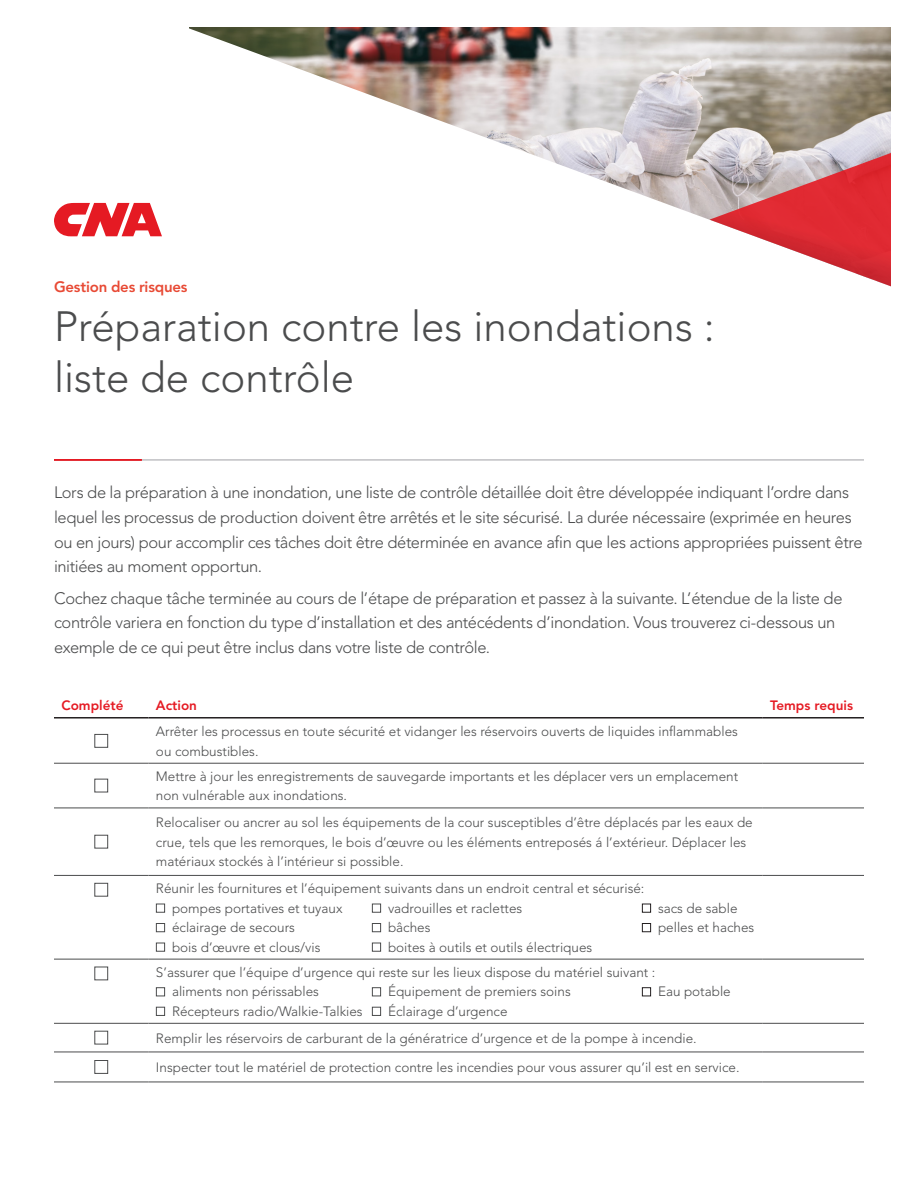
<style>
.page{position:relative;width:918px;height:1188px;background:#fff}
.page>*{position:absolute;margin:0;border:0;box-sizing:border-box;transform-origin:0 0}
.Sell_Sheet_Headline{font:300 42px/51px "Avenir LT Std";color:#4b4c4d}
.Sell_Sheet_Section_I{font:300 16.5px/24.6px "Avenir LT Std";letter-spacing:-.025em;color:#4b4c4d}
.Sell_Sheet_Section_T{font:800 15px "Avenir LT Std";letter-spacing:-.015em;color:#e84a35}
.t1{font:300 13.5px/19.5px "Avenir LT Std";color:#4b4c4d}
.Sell_Sheet_Section_S{font:800 13.5px "Avenir LT Std";color:#e51a23}
</style>
<div class="page">
<img style="left:189px;top:27px;width:702px;height:193px">
<svg style="left:710px;top:153px;width:181px;height:133px"></svg>
<svg style="left:54px;top:203px;width:108px;height:33px"></svg>
<hr style="left:54px;top:460px;width:810px;height:1px;background:#a0a1a5">
<hr style="left:54px;top:459px;width:88px;height:2px;background:#e51a23">
<hr style="left:54px;top:717px;width:94px;height:2px;background:#231f20">
<hr style="left:148px;top:717px;width:615px;height:2px;background:#231f20">
<hr style="left:763px;top:717px;width:101px;height:2px;background:#231f20">
<hr style="left:54px;top:763px;width:94px;height:1px;background:#4b4c4d">
<hr style="left:148px;top:763px;width:615px;height:1px;background:#4b4c4d">
<hr style="left:763px;top:763px;width:101px;height:1px;background:#4b4c4d">
<hr style="left:54px;top:808px;width:94px;height:1px;background:#4b4c4d">
<hr style="left:148px;top:808px;width:615px;height:1px;background:#4b4c4d">
<hr style="left:763px;top:808px;width:101px;height:1px;background:#4b4c4d">
<hr style="left:54px;top:875px;width:94px;height:1px;background:#4b4c4d">
<hr style="left:148px;top:875px;width:615px;height:1px;background:#4b4c4d">
<hr style="left:763px;top:875px;width:101px;height:1px;background:#4b4c4d">
<hr style="left:54px;top:959px;width:94px;height:1px;background:#4b4c4d">
<hr style="left:148px;top:959px;width:615px;height:1px;background:#4b4c4d">
<hr style="left:763px;top:959px;width:101px;height:1px;background:#4b4c4d">
<hr style="left:54px;top:1023px;width:94px;height:1px;background:#4b4c4d">
<hr style="left:148px;top:1023px;width:615px;height:1px;background:#4b4c4d">
<hr style="left:763px;top:1023px;width:101px;height:1px;background:#4b4c4d">
<hr style="left:54px;top:1052px;width:94px;height:1px;background:#4b4c4d">
<hr style="left:148px;top:1052px;width:615px;height:1px;background:#4b4c4d">
<hr style="left:763px;top:1052px;width:101px;height:1px;background:#4b4c4d">
<hr style="left:54px;top:1082px;width:94px;height:1px;background:#4b4c4d">
<hr style="left:148px;top:1082px;width:615px;height:1px;background:#4b4c4d">
<hr style="left:763px;top:1082px;width:101px;height:1px;background:#4b4c4d">
<div style="left:94px;top:734px;width:14px;height:14px;border:1px solid #4b4c4d"></div>
<div style="left:94px;top:779px;width:14px;height:13px;border:1px solid #4b4c4d"></div>
<div style="left:94px;top:835px;width:14px;height:13px;border:1px solid #4b4c4d"></div>
<div style="left:94px;top:883px;width:14px;height:14px;border:1px solid #4b4c4d"></div>
<div style="left:156px;top:904px;width:9px;height:9px;border:1px solid #4b4c4d"></div>
<div style="left:372px;top:904px;width:9px;height:9px;border:1px solid #4b4c4d"></div>
<div style="left:642px;top:904px;width:9px;height:9px;border:1px solid #231f20"></div>
<div style="left:156px;top:923px;width:9px;height:9px;border:1px solid #4b4c4d"></div>
<div style="left:372px;top:923px;width:9px;height:9px;border:1px solid #4b4c4d"></div>
<div style="left:642px;top:923px;width:9px;height:9px;border:1px solid #231f20"></div>
<div style="left:156px;top:943px;width:9px;height:9px;border:1px solid #4b4c4d"></div>
<div style="left:372px;top:943px;width:9px;height:9px;border:1px solid #4b4c4d"></div>
<div style="left:94px;top:967px;width:14px;height:13px;border:1px solid #4b4c4d"></div>
<div style="left:156px;top:987px;width:9px;height:9px;border:1px solid #4b4c4d"></div>
<div style="left:372px;top:987px;width:9px;height:9px;border:1px solid #4b4c4d"></div>
<div style="left:642px;top:987px;width:9px;height:9px;border:1px solid #231f20"></div>
<div style="left:156px;top:1007px;width:9px;height:9px;border:1px solid #4b4c4d"></div>
<div style="left:372px;top:1007px;width:9px;height:9px;border:1px solid #4b4c4d"></div>
<div style="left:94px;top:1031px;width:14px;height:13px;border:1px solid #4b4c4d"></div>
<div style="left:94px;top:1060px;width:14px;height:14px;border:1px solid #4b4c4d"></div>
<p class="Sell_Sheet_Section_T" style="left:54px;top:278px;width:135px">Gestion des risques</p>
<p class="Sell_Sheet_Headline" style="left:54px;top:301px;width:662px">Préparation contre les inondations : liste de contrôle</p>
<p class="Sell_Sheet_Section_I" style="left:54px;top:481px;width:810px">Lors de la préparation à une inondation, une liste de contrôle détaillée doit être développée indiquant l’ordre dans lequel les processus de production doivent être arrêtés et le site sécurisé. La durée nécessaire (exprimée en heures ou en jours) pour accomplir ces tâches doit être déterminée en avance afin que les actions appropriées puissent être initiées au moment opportun.</p>
<p class="Sell_Sheet_Section_I" style="left:54px;top:586px;width:790px">Cochez chaque tâche terminée au cours de l’étape de préparation et passez à la suivante. L’étendue de la liste de contrôle variera en fonction du type d’installation et des antécédents d’inondation. Vous trouverez ci-dessous un exemple de ce qui peut être inclus dans votre liste de contrôle.</p>
<p class="Sell_Sheet_Section_S" style="left:61px;top:698px;width:63px">Complété</p>
<p class="Sell_Sheet_Section_S" style="left:156px;top:698px;width:42px">Action</p>
<p class="Sell_Sheet_Section_S" style="left:770px;top:698px;width:84px">Temps requis</p>
<p class="t1" style="left:156px;top:722px;width:583px">Arrêter les processus en toute sécurité et vidanger les réservoirs ouverts de liquides inflammables ou combustibles.</p>
<p class="t1" style="left:156px;top:767px;width:584px">Mettre à jour les enregistrements de sauvegarde importants et les déplacer vers un emplacement non vulnérable aux inondations.</p>
<p class="t1" style="left:156px;top:813px;width:598px">Relocaliser ou ancrer au sol les équipements de la cour susceptibles d’être déplacés par les eaux de crue, tels que les remorques, le bois d’œuvre ou les éléments entreposés á l’extérieur. Déplacer les matériaux stockés à l’intérieur si possible.</p>
<p class="t1" style="left:156px;top:879px;width:490px">Réunir les fournitures et l’équipement suivants dans un endroit central et sécurisé:</p>
<p class="t1" style="left:172px;top:898px;width:172px">pompes portatives et tuyaux</p>
<p class="t1" style="left:388px;top:898px;width:136px">vadrouilles et raclettes</p>
<p class="t1" style="left:658px;top:898px;width:81px">sacs de sable</p>
<p class="t1" style="left:172px;top:918px;width:125px">éclairage de secours</p>
<p class="t1" style="left:388px;top:918px;width:44px">bâches</p>
<p class="t1" style="left:658px;top:918px;width:98px">pelles et haches</p>
<p class="t1" style="left:172px;top:937px;width:150px">bois d’œuvre et clous/vis</p>
<p class="t1" style="left:388px;top:937px;width:206px">boites à outils et outils électriques</p>
<p class="t1" style="left:156px;top:962px;width:501px">S’assurer que l’équipe d’urgence qui reste sur les lieux dispose du matériel suivant :</p>
<p class="t1" style="left:172px;top:982px;width:149px">aliments non périssables</p>
<p class="t1" style="left:388px;top:982px;width:184px">Équipement de premiers soins</p>
<p class="t1" style="left:658px;top:982px;width:74px">Eau potable</p>
<p class="t1" style="left:172px;top:1001px;width:192px">Récepteurs radio/Walkie-Talkies</p>
<p class="t1" style="left:388px;top:1001px;width:121px">Éclairage d’urgence</p>
<p class="t1" style="left:156px;top:1028px;width:542px">Remplir les réservoirs de carburant de la génératrice d’urgence et de la pompe à incendie.</p>
<p class="t1" style="left:156px;top:1058px;width:585px">Inspecter tout le matériel de protection contre les incendies pour vous assurer qu’il est en service.</p>
</div>
